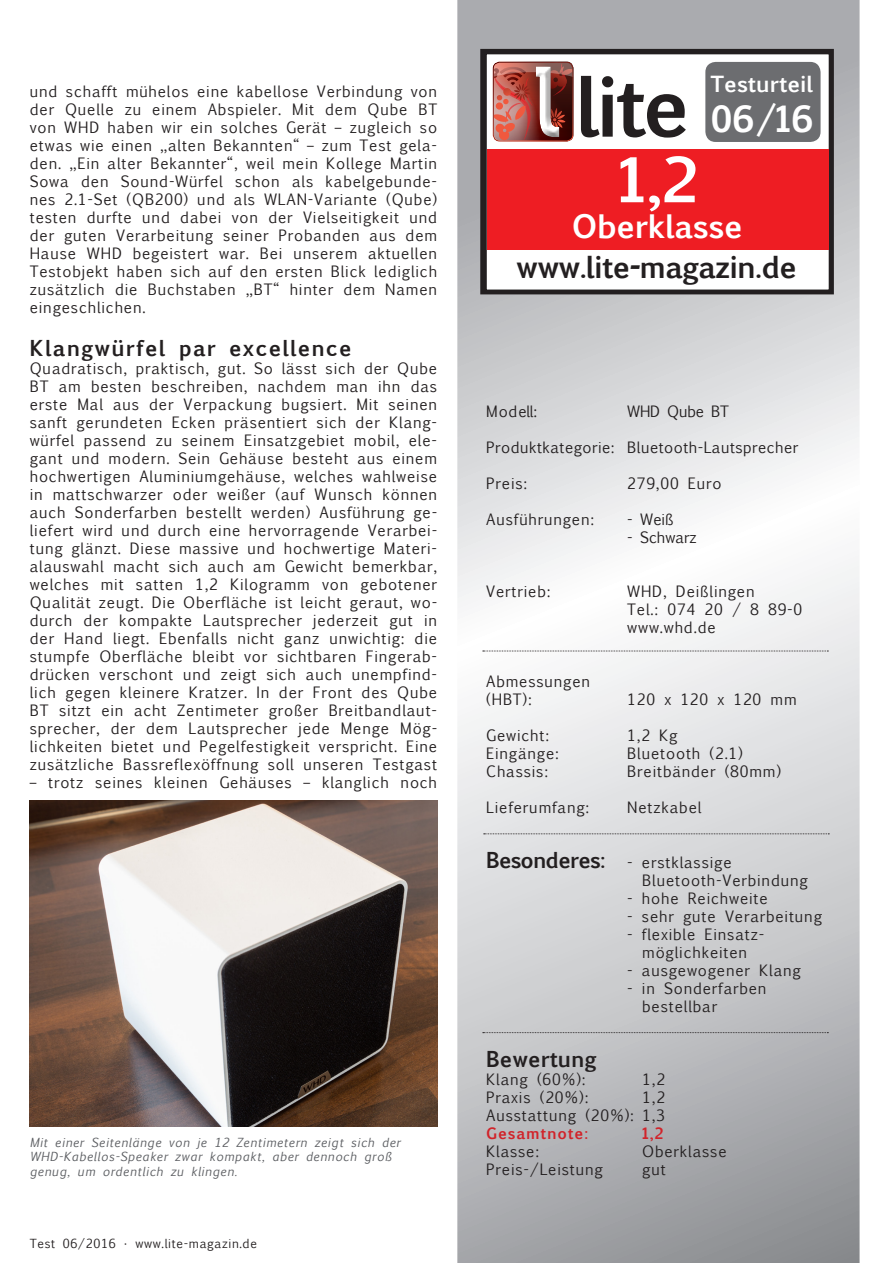
<style>
.page{position:relative;width:893px;height:1263px;background:#fff}
.page>*{position:absolute;margin:0;border:0;box-sizing:border-box;transform-origin:0 0}
.t1{font:700 79.35px "Euphemia UCAS";color:#231f20}
.t2{font:700 58.8px "Euphemia UCAS";color:#fff;scale:1.06 1}
.t3{font:700 34.5px "Euphemia UCAS";color:#fff}
.t4{font:700 30.9px "Euphemia UCAS";letter-spacing:-.01em;color:#fff}
.t5{font:700 28.95px "Euphemia UCAS";letter-spacing:-.025em;color:#231f20}
.t6{font:700 21.3px "Euphemia UCAS";color:#fff}
.t7{font:700 21px "Euphemia UCAS";letter-spacing:.055em;color:#231f20}
.t8{font:700 21px "Euphemia UCAS";color:#231f20}
.t9{font:15px/18px "Euphemia UCAS";letter-spacing:.055em;color:#231f20}
.t10{font:15px "Euphemia UCAS";letter-spacing:.03em;color:#231f20}
.t11{font:700 15px "Euphemia UCAS";letter-spacing:.055em;color:#d1232a}
.t12{font:15px "Euphemia UCAS";letter-spacing:-.015em;color:#231f20}
.t13{font:15px "Euphemia UCAS";color:#231f20}
.t14{font:italic 12px/14.4px "Euphemia UCAS";letter-spacing:.055em;color:#5c5e62}
.t15{font:12px "Euphemia UCAS";letter-spacing:.055em;color:#231f20}
.s1{font-weight:700;font-size:21px}
</style>
<div class="page">
<svg style="left:457px;top:0;width:403px;height:1263px"></svg>
<svg style="left:485px;top:54px;width:344px;height:235px"></svg>
<div style="left:487px;top:149px;width:341px;height:101px;background:#ee1d23"></div>
<div style="left:488px;top:52px;width:86px;height:96px;background:#fff"></div>
<div style="left:492px;top:52px;width:91px;height:96px;background:#231f20;opacity:.75"></div>
<div style="left:705px;top:62px;width:115px;height:80px;background:#6c6d70;border-radius:10px"></div>
<div style="left:480px;top:49px;width:354px;height:245px;border:4px solid #231f20"></div>
<svg style="left:483px;top:651px;width:345px;height:1px"></svg>
<img style="left:30px;top:800px;width:407px;height:327px">
<svg style="left:484px;top:833px;width:345px;height:1px"></svg>
<svg style="left:483px;top:1032px;width:345px;height:1px"></svg>
<p class="t9" style="left:30px;top:82px;width:409px;text-align:justify">und schafft mühelos eine kabellose Verbindung von der Quelle zu einem Abspieler. Mit dem Qube BT von WHD haben wir ein solches Gerät – zugleich so etwas wie einen „alten Bekannten“ – zum Test gela&shy;den. „Ein alter Bekannter“, weil mein Kollege Martin Sowa den Sound-Würfel schon als kabelgebunde&shy;nes 2.1-Set (QB200) und als WLAN-Variante (Qube) testen durfte und dabei von der Vielseitigkeit und der guten Verarbeitung seiner Probanden aus dem Hause WHD begeistert war. Bei unserem aktuellen Testobjekt haben sich auf den ersten Blick lediglich zusätzlich die Buchstaben „BT“ hinter dem Namen eingeschlichen.</p>
<h3 class="t7" style="left:30px;top:332px;width:323px">Klangwürfel par excellence</h3>
<p class="t9" style="left:30px;top:359px;width:409px;text-align:justify">Quadratisch, praktisch, gut. So lässt sich der Qube BT am besten beschreiben, nachdem man ihn das erste Mal aus der Verpackung bugsiert. Mit seinen sanft gerundeten Ecken präsentiert sich der Klang&shy;würfel passend zu seinem Einsatzgebiet mobil, ele&shy;gant und modern. Sein Gehäuse besteht aus einem hochwertigen Aluminiumgehäuse, welches wahlweise in mattschwarzer oder weißer (auf Wunsch können auch Sonderfarben bestellt werden) Ausführung ge&shy;liefert wird und durch eine hervorragende Verarbei&shy;tung glänzt. Diese massive und hochwertige Materi&shy;alauswahl macht sich auch am Gewicht bemerkbar, welches mit satten 1,2 Kilogramm von gebotener Qualität zeugt. Die Oberfläche ist leicht geraut, wo&shy;durch der kompakte Lautsprecher jederzeit gut in der Hand liegt. Ebenfalls nicht ganz unwichtig: die stumpfe Oberfläche bleibt vor sichtbaren Fingerab&shy;drücken verschont und zeigt sich auch unempfind&shy;lich gegen kleinere Kratzer. In der Front des Qube BT sitzt ein acht Zentimeter großer Breitbandlaut&shy;sprecher, der dem Lautsprecher jede Menge Mög&shy;lichkeiten bietet und Pegelfestigkeit verspricht. Eine zusätzliche Bassreflexöffnung soll unseren Testgast</p>
<p class="t9" style="left:30px;top:773px;width:409px">– trotz seines kleinen Gehäuses – klanglich noch</p>
<p class="t14" style="left:30px;top:1135px;width:372px">Mit einer Seitenlänge von je 12 Zentimetern zeigt sich der<br>WHD-Kabellos-Speaker zwar kompakt, aber dennoch groß genug, um ordentlich zu klingen.</p>
<p class="t15" style="left:30px;top:1235px;width:229px">Test 06/2016 • www.lite-magazin.de</p>
<h1 class="t1" style="left:575px;top:47px;width:117px">lite</h1>
<h2 class="t2" style="left:618px;top:136px;width:76px">1,2</h2>
<h3 class="t6" style="left:710px;top:68px;width:104px">Testurteil</h3>
<h3 class="t3" style="left:711px;top:93px;width:105px">06/16</h3>
<h3 class="t4" style="left:572px;top:203px;width:173px">Oberklasse</h3>
<h3 class="t5" style="left:516px;top:246px;width:282px">www.lite-magazin.de</h3>
<p class="t9" style="left:486px;top:402px;width:52px">Modell:</p>
<p class="t12" style="left:627px;top:400px;width:103px">WHD Qube BT</p>
<p class="t10" style="left:486px;top:436px;width:314px">Produktkategorie: Bluetooth-Lautsprecher</p>
<p class="t9" style="left:486px;top:474px;width:43px">Preis:</p>
<p class="t9" style="left:627px;top:474px;width:96px">279,00 Euro</p>
<p class="t9" style="left:486px;top:510px;width:109px">Ausführungen:</p>
<p class="t9" style="left:627px;top:510px;width:48px">- Weiß</p>
<p class="t13" style="left:627px;top:526px;width:71px">- Schwarz</p>
<p class="t9" style="left:486px;top:582px;width:66px">Vertrieb:</p>
<p class="t9" style="left:627px;top:582px;width:177px">WHD, Deißlingen<br>Tel.: 074 20 / 8 89-0 www.whd.de</p>
<p class="t9" style="left:486px;top:672px;width:105px">Abmessungen (HBT):</p>
<p class="t9" style="left:627px;top:690px;width:171px">120 x 120 x 120 mm</p>
<p class="t9" style="left:486px;top:726px;width:64px">Gewicht:</p>
<p class="t9" style="left:627px;top:726px;width:52px">1,2 Kg</p>
<p class="t9" style="left:486px;top:744px;width:74px">Eingänge:</p>
<p class="t9" style="left:627px;top:744px;width:117px">Bluetooth (2.1)</p>
<p class="t9" style="left:486px;top:762px;width:63px">Chassis:</p>
<p class="t9" style="left:627px;top:762px;width:155px">Breitbänder (80mm)</p>
<p class="t9" style="left:486px;top:798px;width:105px">Lieferumfang:</p>
<p class="t9" style="left:627px;top:798px;width:76px">Netzkabel</p>
<p class="t9" style="left:642px;top:853px;width:167px;text-indent:-156px"><span class="s1">Besonderes:</span> - erstklassige<br>Bluetooth-Verbindung</p>
<p class="t9" style="left:627px;top:889px;width:142px">- hohe Reichweite</p>
<p class="t9" style="left:627px;top:907px;width:196px">- sehr gute Verarbeitung</p>
<p class="t9" style="left:627px;top:925px;width:138px;text-align:center">- flexible Einsatz&shy;möglichkeiten</p>
<p class="t9" style="left:627px;top:961px;width:175px">- ausgewogener Klang</p>
<p class="t9" style="left:642px;top:979px;width:126px;text-indent:-15px">- in Sonderfarben bestellbar</p>
<h3 class="t8" style="left:486px;top:1043px;width:112px">Bewertung</h3>
<p class="t9" style="left:486px;top:1071px;width:101px">Klang (60%):</p>
<p class="t9" style="left:642px;top:1071px;width:24px">1,2</p>
<p class="t9" style="left:486px;top:1089px;width:104px">Praxis (20%):</p>
<p class="t9" style="left:486px;top:1089px;width:180px;text-align:right">1,2<br>Ausstattung (20%): 1,3</p>
<p class="t11" style="left:486px;top:1122px;width:104px">Gesamtnote:</p>
<p class="t11" style="left:642px;top:1122px;width:22px">1,2</p>
<p class="t9" style="left:486px;top:1143px;width:54px">Klasse:</p>
<p class="t9" style="left:642px;top:1143px;width:86px">Oberklasse</p>
<p class="t9" style="left:486px;top:1161px;width:118px">Preis-/Leistung</p>
<p class="t9" style="left:642px;top:1161px;width:25px">gut</p>
</div>
